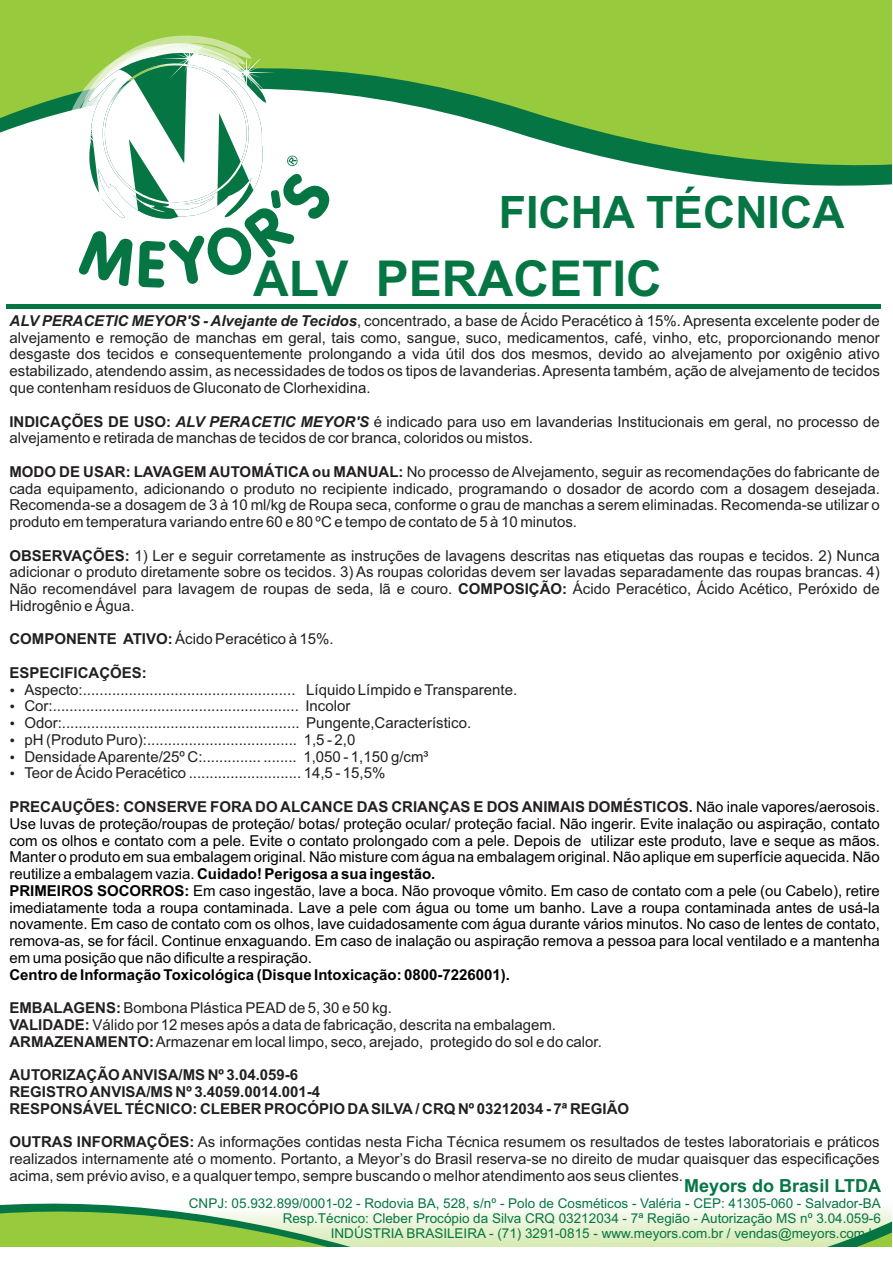
<style>
.page{position:relative;width:893px;height:1263px;background:#fff}
.page>*{position:absolute;margin:0;border:0;box-sizing:border-box;transform-origin:0 0}
.t1{font:700 49.5px "Arial";color:#057643}
.t2{font:700 44.7px "Arial";color:#057643}
.t3{font:700 18px "Arial";color:#057643}
.t4{font:15px/16.8px "Arial";color:#231f20;text-align:justify}
.t5{font:15px/16.8px "Arial";color:#000}
.t6{font:700 15px/16.8px "Arial";color:#231f20}
.t7{font:700 15px "Arial";color:#000}
.t8{font:13.5px/15.1px "Arial";color:#057643;text-align:right}
.s1{font-weight:700;font-style:italic}
.s2{font-weight:700}
.s3{font-weight:700;color:#231f20}
</style>
<div class="page">
<svg style="left:0;top:0;width:892px;height:309px"></svg>
<svg style="left:0;top:1203px;width:892px;height:43px"></svg>
<svg style="left:58px;top:34px;width:271px;height:254px"></svg>
<hr style="left:6px;top:304px;width:875px;height:4px;background:#057643">
<h2 class="t2" style="left:499px;top:196px;width:347px">FICHA TÉCNICA</h2>
<h1 class="t1" style="left:253px;top:260px;width:410px">ALV PERACETIC</h1>
<p class="t4" style="left:9px;top:314px;width:872px"><span class="s1">ALV PERACETIC MEYOR'S - Alvejante de Tecidos</span>, concentrado, a base de Ácido Peracético à 15%. Apresenta excelente poder de alvejamento e remoção de manchas em geral, tais como, sangue, suco, medicamentos, café, vinho, etc, proporcionando menor desgaste dos tecidos e consequentemente prolongando a vida útil dos dos mesmos, devido ao alvejamento por oxigênio ativo estabilizado, atendendo assim, as necessidades de todos os tipos de lavanderias. Apresenta também, ação de alvejamento de tecidos que contenham resíduos de Gluconato de Clorhexidina.</p>
<p class="t4" style="left:9px;top:414px;width:872px"><span class="s2">INDICAÇÕES DE USO:</span> <span class="s1">ALV PERACETIC MEYOR'S</span> é indicado para uso em lavanderias Institucionais em geral, no processo de alvejamento e retirada de manchas de tecidos de cor branca, coloridos ou mistos.</p>
<p class="t4" style="left:9px;top:464px;width:872px"><span class="s2">MODO DE USAR: LAVAGEM AUTOMÁTICA ou MANUAL:</span> No processo de Alvejamento, seguir as recomendações do fabricante de cada equipamento, adicionando o produto no recipiente indicado, programando o dosador de acordo com a dosagem desejada.<br>Recomenda-se a dosagem de 3 à 10 ml/kg de Roupa seca, conforme o grau de manchas a serem eliminadas. Recomenda-se utilizar o produto em temperatura variando entre 60 e 80 ºC e tempo de contato de 5 à 10 minutos.</p>
<p class="t4" style="left:9px;top:548px;width:872px"><span class="s2">OBSERVAÇÕES:</span> 1) Ler e seguir corretamente as instruções de lavagens descritas nas etiquetas das roupas e tecidos. 2) Nunca adicionar o produto diretamente sobre os tecidos. 3) As roupas coloridas devem ser lavadas separadamente das roupas brancas. 4)<br>Não recomendável para lavagem de roupas de seda, lã e couro. <span class="s2">COMPOSIÇÃO:</span> Ácido Peracético, Ácido Acético, Peróxido de Hidrogênio e Água.</p>
<p class="t4" style="left:9px;top:632px;width:326px"><span class="s2">COMPONENTE ATIVO:</span> Ácido Peracético à 15%.</p>
<p class="t6" style="left:9px;top:666px;width:139px">ESPECIFICAÇÕES:</p>
<p class="t4" style="left:24px;top:682px;width:494px;text-align:left">Aspecto:................................................... Líquido Límpido e Transparente.<br>Cor:........................................................... Incolor Odor:......................................................... Pungente,Característico.<br>pH (Produto Puro):.................................... 1,5 - 2,0<br>Densidade Aparente/25º C:.............. ........ 1,050 - 1,150 g/cm³<br>Teor de Ácido Peracético ........................... 14,5 - 15,5%</p>
<p class="t5" style="left:9px;top:800px;width:872px"><span class="s3">PRECAUÇÕES: CONSERVE FORA DO ALCANCE DAS CRIANÇAS E DOS ANIMAIS DOMÉSTICOS.</span> Não inale vapores/aerosois.<br>Use luvas de proteção/roupas de proteção/ botas/ proteção ocular/ proteção facial. Não ingerir. Evite inalação ou aspiração, contato com os olhos e contato com a pele. Evite o contato prolongado com a pele. Depois de utilizar este produto, lave e seque as mãos.<br>Manter o produto em sua embalagem original. Não misture com água na embalagem original. Não aplique em superfície aquecida. Não reutilize a embalagem vazia. <span class="s2">Cuidado! Perigosa a sua ingestão.<br>PRIMEIROS SOCORROS:</span> Em caso ingestão, lave a boca. Não provoque vômito. Em caso de contato com a pele (ou Cabelo), retire imediatamente toda a roupa contaminada. Lave a pele com água ou tome um banho. Lave a roupa contaminada antes de usá-la novamente. Em caso de contato com os olhos, lave cuidadosamente com água durante vários minutos. No caso de lentes de contato, remova-as, se for fácil. Continue enxaguando. Em caso de inalação ou aspiração remova a pessoa para local ventilado e a mantenha em uma posição que não dificulte a respiração.</p>
<p class="t7" style="left:9px;top:969px;width:502px">Centro de Informação Toxicológica (Disque Intoxicação: 0800-7226001).</p>
<p class="t4" style="left:9px;top:1001px;width:594px;text-align:left"><span class="s2">EMBALAGENS:</span> Bombona Plástica PEAD de 5, 30 e 50 kg.<br><span class="s2">VALIDADE:</span> Válido por 12 meses após a data de fabricação, descrita na embalagem.<br><span class="s2">ARMAZENAMENTO:</span>Armazenar em local limpo, seco, arejado, protegido do sol e do calor.</p>
<p class="t6" style="left:9px;top:1068px;width:621px">AUTORIZAÇÃO ANVISA/MS Nº 3.04.059-6<br>REGISTRO ANVISA/MS Nº 3.4059.0014.001-4<br>RESPONSÁVELTÉCNICO: CLEBER PROCÓPIO DASILVA / CRQ Nº 03212034 - 7ª REGIÃO</p>
<p class="t4" style="left:9px;top:1135px;width:872px"><span class="s2">OUTRAS INFORMAÇÕES:</span> As informações contidas nesta Ficha Técnica resumem os resultados de testes laboratoriais e práticos realizados internamente até o momento. Portanto, a Meyor’s do Brasil reserva-se no direito de mudar quaisquer das especificações acima, sem prévio aviso, e a qualquer tempo, sempre buscando o melhor atendimento aos seus clientes.</p>
<p class="t3" style="left:684px;top:1179px;width:198px">Meyors do Brasil LTDA</p>
<p class="t8" style="left:189px;top:1197px;width:694px">CNPJ: 05.932.899/0001-02 - Rodovia BA, 528, s/nº - Polo de Cosméticos - Valéria - CEP: 41305-060 - Salvador-BA<br>Resp.Técnico: Cleber Procópio da Silva CRQ 03212034 - 7ª Região - Autorização MS nº 3.04.059-6<br>INDÚSTRIA BRASILEIRA - (71) 3291-0815 - www.meyors.com.br / vendas@meyors.com.br</p>
</div>
